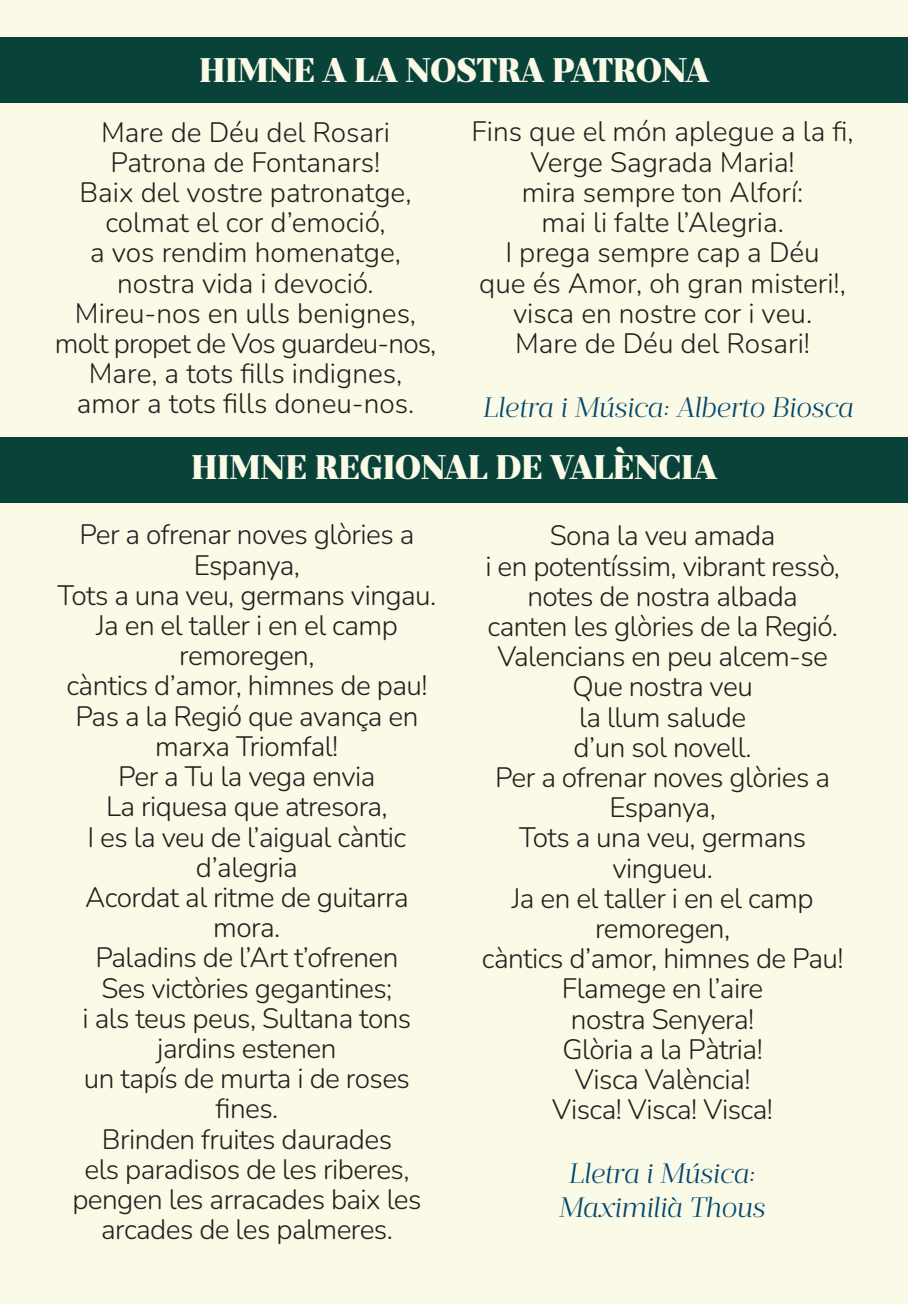
<style>
.page{position:relative;width:908px;height:1304px;background:#fff}
.page>*{position:absolute;margin:0;border:0;box-sizing:border-box;transform-origin:0 0}
.t1{font:900 34px "Prumo Deck";letter-spacing:-.01em;color:#fafae6}
.t2{font:200 28px/30.4px "Nunito";letter-spacing:-.02em;color:#231f20;text-align:center}
.t3{font:200 28px/30.4px "Nunito";color:#231f20;text-align:center}
.t4{font:italic 300 28px/33.6px "Prumo Deck";color:#00466f;text-align:center}
</style>
<div class="page">
<div style="left:0;top:0;width:907px;height:1304px;background:#fafae6"></div>
<div style="left:0;top:437px;width:907px;height:65px;background:#084239"></div>
<div style="left:0;top:37px;width:907px;height:65px;background:#084239"></div>
<p class="t1" style="left:199px;top:49px;width:511px">HIMNE A LA NOSTRA PATRONA</p>
<p class="t3" style="left:55px;top:116px;width:383px">Mare de Déu del Rosari<br>Patrona de Fontanars!<br>Baix del vostre patronatge, colmat el cor d’emoció,<br>a vos rendim homenatge, nostra vida i devoció.<br>Mireu-nos en ulls benignes, molt propet de Vos guardeu-nos,<br>Mare, a tots fills indignes, amor a tots fills doneu-nos.</p>
<p class="t3" style="left:471px;top:116px;width:383px">Fins que el món aplegue a la fi,<br>Verge Sagrada Maria!<br>mira sempre ton Alforí:<br>mai li falte l’Alegria.<br>I prega sempre cap a Déu<br>que és Amor, oh gran misteri!, visca en nostre cor i veu.<br>Mare de Déu del Rosari!</p>
<p class="t4" style="left:483px;top:391px;width:372px">Lletra i Música: Alberto Biosca</p>
<p class="t1" style="left:191px;top:447px;width:527px">HIMNE REGIONAL DE VALÈNCIA</p>
<p class="t2" style="left:58px;top:518px;width:380px">Per a ofrenar noves glòries a<br>Espanya,<br>Tots a una veu, germans vingau.<br>Ja en el taller i en el camp remoregen,<br>càntics d’amor, himnes de pau!<br>Pas a la Regió que avança en marxa Triomfal!<br>Per a Tu la vega envia<br>La riquesa que atresora,<br>I es la veu de l’aigual càntic d’alegria<br>Acordat al ritme de guitarra mora.<br>Paladins de l’Art t’ofrenen<br>Ses victòries gegantines;<br>i als teus peus, Sultana tons jardins estenen<br>un tapís de murta i de roses fines.<br>Brinden fruites daurades<br>els paradisos de les riberes, pengen les arracades baix les arcades de les palmeres.</p>
<p class="t2" style="left:481px;top:519px;width:363px">Sona la veu amada<br>i en potentíssim, vibrant ressò, notes de nostra albada<br>canten les glòries de la Regió.<br>Valencians en peu alcem-se<br>Que nostra veu<br>la llum salude<br>d’un sol novell.<br>Per a ofrenar noves glòries a<br>Espanya,<br>Tots a una veu, germans vingueu.<br>Ja en el taller i en el camp remoregen,<br>càntics d’amor, himnes de Pau!<br>Flamege en l’aire<br>nostra Senyera!<br>Glòria a la Pàtria!<br>Visca València!<br>Visca! Visca! Visca!</p>
<p class="t4" style="left:559px;top:1157px;width:208px">Lletra i Música:<br>Maximilià Thous</p>
</div>
